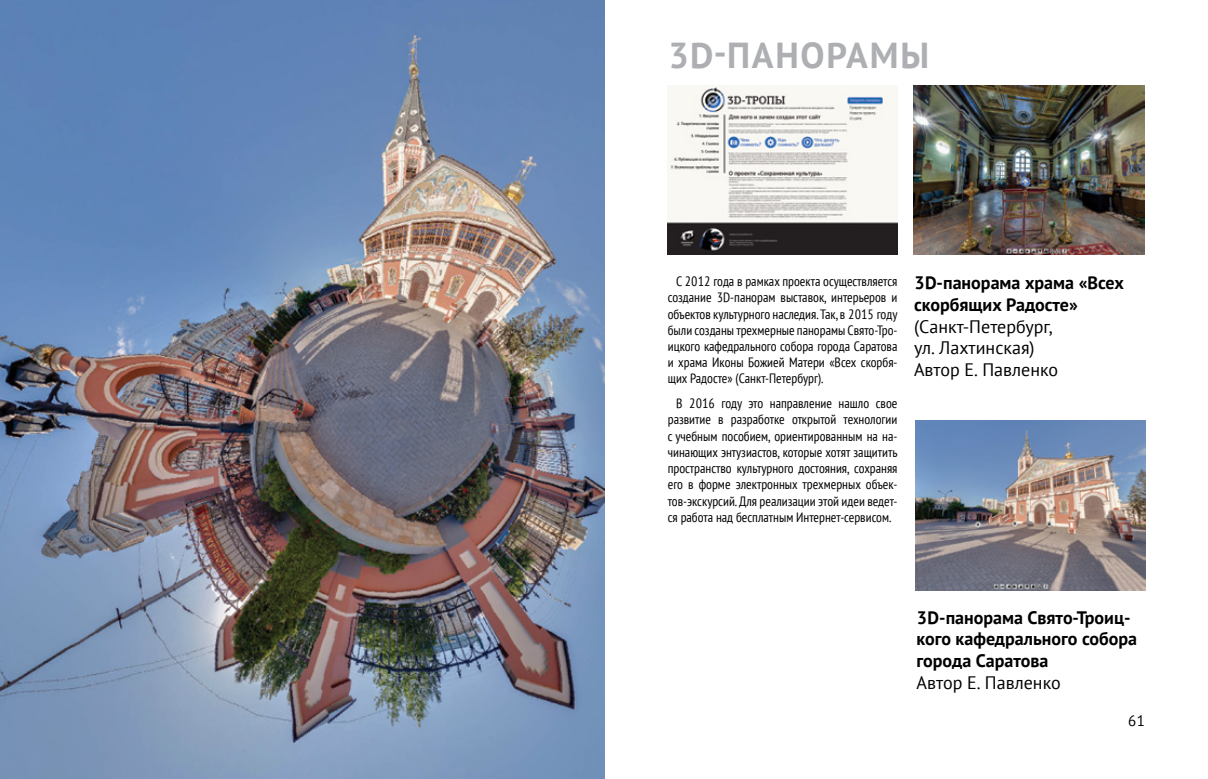
<style>
.page{position:relative;width:1208px;height:779px;background:#fff}
.page>*{position:absolute;margin:0;border:0;box-sizing:border-box;transform-origin:0 0}
.t1{font:700 36px "PT Sans";color:#adafb2}
.t2{font:700 18px/21.6px "PT Sans";color:#000}
.t3{font:18px/21.6px "PT Sans";color:#000}
.t4{font:15px "PT Sans";color:#000}
.t5{font:condensed 13.5px/16.2px "PT Sans";color:#000;text-align:justify}
</style>
<div class="page">
<img style="left:668px;top:85px;width:229px;height:169px">
<img style="left:915px;top:421px;width:230px;height:169px">
<img style="left:913px;top:85px;width:231px;height:169px">
<img style="left:0;top:0;width:604px;height:778px">
<h1 class="t1" style="left:668px;top:31px;width:83px">3D-пан</h1>
<h1 class="t1" style="left:800px;top:31px;width:130px">орамы</h1>
<p class="t5" style="left:668px;top:273px;width:231px;text-indent:9px">C 2012 года в рамках проекта осуществляется создание 3D-панорам выставок, интерьеров и объектов культурного наследия. Так, в 2015 году были созданы трехмерные панорамы Свято-Тро&shy;ицкого кафедрального собора города Саратова и храма Иконы Божией Матери «Всех скорбя&shy;щих Радосте» (Санкт-Петербург).</p>
<p class="t5" style="left:668px;top:395px;width:231px;text-indent:9px">В 2016 году это направление нашло свое развитие в разработке открытой технологии с учебным пособием, ориентированным на на&shy;чинающих энтузиастов, которые хотят защитить пространство культурного достояния, сохраняя его в форме электронных трехмерных объек&shy;тов-экскурсий. Для реализации этой идеи ведет&shy;ся работа над бесплатным Интернет-сервисом.</p>
<h2 class="t2" style="left:914px;top:271px;width:211px">3D-панорама храма «Всех скорбящих Радосте»</h2>
<h2 class="t3" style="left:914px;top:315px;width:146px">(Санкт-Петербург, ул. Лахтинская)<br>Автор Е. Павленко</h2>
<h2 class="t2" style="left:916px;top:606px;width:222px">3D-панорама Свято-Троиц&shy;кого кафедрального собора города Саратова</h2>
<h2 class="t3" style="left:916px;top:670px;width:146px">Автор Е. Павленко</h2>
<p class="t4" style="left:1127px;top:710px;width:19px">61</p>
</div>
